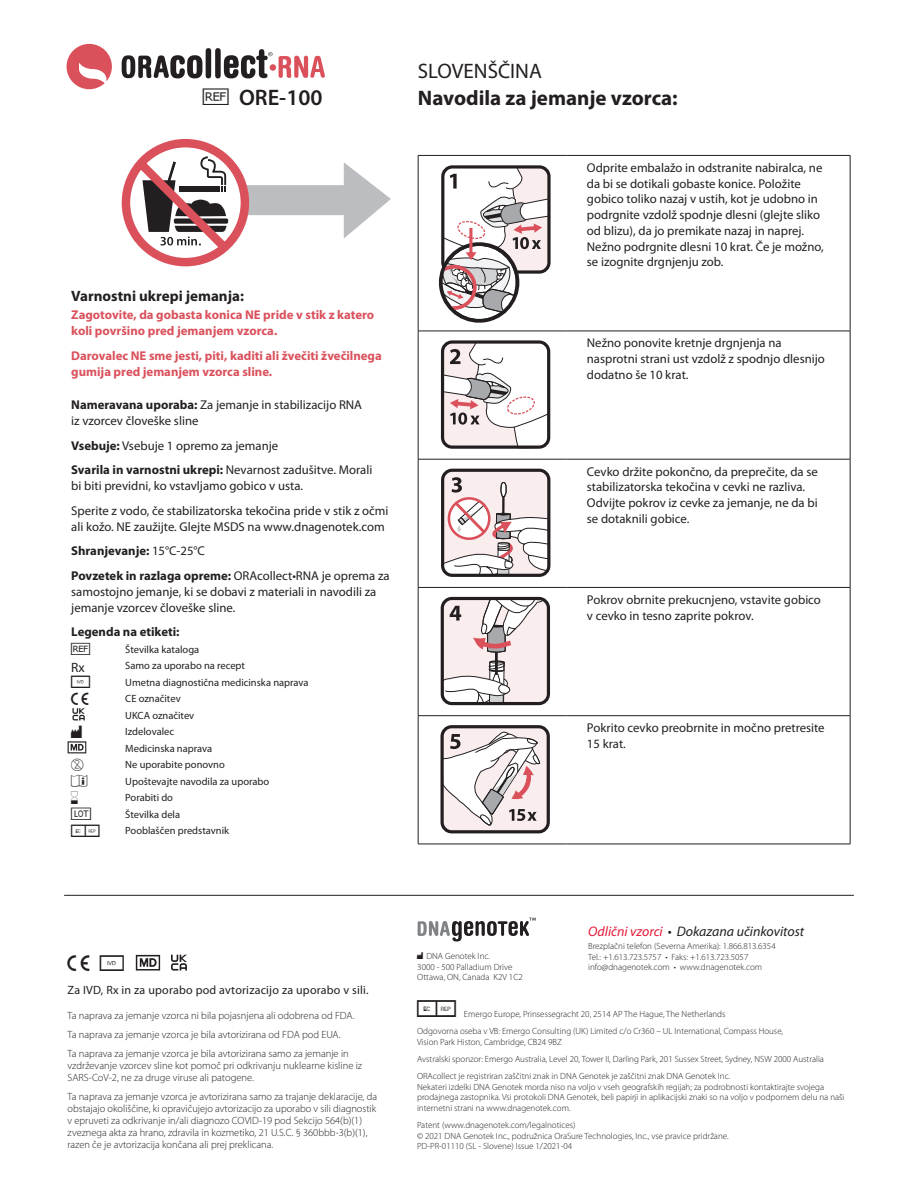
<style>
.page{position:relative;width:918px;height:1188px;background:#fff}
.page>*{position:absolute;margin:0;border:0;box-sizing:border-box;transform-origin:0 0}
.t1{font:600 22.5px "Myriad Pro";color:#231f20}
.t2{font:22.5px "MDD EN980";color:#231f20}
.t3{font:700 21px "Myriad Pro";color:#231f20}
.t4{font:21px "Myriad Pro";color:#231f20}
.t5{font:21px "MDD EN980";color:#231f20}
.t6{font:16.5px "MDD EN980";color:#231f20}
.t7{font:700 15px "Myriad Pro";color:#231f20}
.t8{font:italic 13.8px "Myriad Pro";color:#231f20}
.t9{font:13.5px "Myriad Pro";color:#231f20}
.t10{font:12.75px/15.8px "Myriad Pro";color:#231f20}
.t11{font:700 12.75px/15.8px "Myriad Pro";color:#da515c}
.t12{font:700 12.75px "Myriad Pro";color:#231f20}
.t13{font:12px "Myriad Pro";letter-spacing:.02em;color:#231f20}
.t14{font:300 10.5px/12px "Myriad Pro";color:#231f20}
.t15{font:10.5px/16.5px "Myriad Pro";color:#231f20}
.t16{font:300 9px/10.5px "Myriad Pro";color:#231f20}
.s1{font-family:"MDD EN980";font-weight:400}
.s2{font-weight:700}
.s3{font-family:"MDD EN980";font-size:16.5px}
.s4{color:#e51836}
</style>
<div class="page">
<svg style="left:418px;top:918px;width:118px;height:24px"></svg>
<svg style="left:279px;top:56px;width:46px;height:22px"></svg>
<div style="left:270px;top:64px;width:6px;height:7px;background:#da515c;border-radius:50%"></div>
<svg style="left:67px;top:44px;width:45px;height:45px"></svg>
<svg style="left:122px;top:48px;width:151px;height:30px"></svg>
<svg style="left:171px;top:955px;width:16px;height:16px"></svg>
<svg style="left:136px;top:955px;width:24px;height:16px"></svg>
<hr style="left:64px;top:895px;width:790px;height:1px;background:#231f20">
<svg style="left:72px;top:708px;width:13px;height:12px"></svg>
<svg style="left:68px;top:741px;width:18px;height:12px"></svg>
<div style="left:122px;top:139px;width:127px;height:127px;border:8px solid #da515c;border-radius:50%"></div>
<svg style="left:129px;top:151px;width:262px;height:109px"></svg>
<hr style="left:418px;top:155px;width:149px;height:1px;background:#231f20">
<hr style="left:418px;top:156px;width:1px;height:175px;background:#231f20">
<hr style="left:567px;top:155px;width:283px;height:1px;background:#231f20">
<hr style="left:850px;top:156px;width:1px;height:175px;background:#231f20">
<hr style="left:418px;top:331px;width:149px;height:1px;background:#231f20">
<hr style="left:418px;top:331px;width:1px;height:128px;background:#231f20">
<hr style="left:567px;top:331px;width:283px;height:1px;background:#231f20">
<hr style="left:850px;top:331px;width:1px;height:128px;background:#231f20">
<hr style="left:418px;top:459px;width:149px;height:1px;background:#231f20">
<hr style="left:418px;top:459px;width:1px;height:128px;background:#231f20">
<hr style="left:567px;top:459px;width:283px;height:1px;background:#231f20">
<hr style="left:850px;top:459px;width:1px;height:128px;background:#231f20">
<hr style="left:418px;top:587px;width:149px;height:1px;background:#231f20">
<hr style="left:418px;top:588px;width:1px;height:128px;background:#231f20">
<hr style="left:567px;top:587px;width:283px;height:1px;background:#231f20">
<hr style="left:850px;top:588px;width:1px;height:128px;background:#231f20">
<hr style="left:418px;top:715px;width:149px;height:1px;background:#231f20">
<hr style="left:418px;top:716px;width:1px;height:128px;background:#231f20">
<hr style="left:567px;top:715px;width:283px;height:1px;background:#231f20">
<hr style="left:850px;top:716px;width:1px;height:128px;background:#231f20">
<hr style="left:418px;top:844px;width:149px;height:1px;background:#231f20">
<hr style="left:567px;top:844px;width:283px;height:1px;background:#231f20">
<svg style="left:439px;top:166px;width:111px;height:157px"></svg>
<svg style="left:442px;top:341px;width:108px;height:108px"></svg>
<div style="left:442px;top:470px;width:107px;height:105px;background:#faedee;border-radius:10px"></div>
<div style="left:441px;top:469px;width:109px;height:108px;border:3px solid #231f20;border-radius:10px"></div>
<svg style="left:442px;top:477px;width:108px;height:100px"></svg>
<div style="left:441px;top:597px;width:109px;height:108px;border:3px solid #231f20;border-radius:10px"></div>
<svg style="left:441px;top:597px;width:103px;height:107px"></svg>
<div style="left:442px;top:727px;width:106px;height:105px;background:#faedee;border-radius:10px"></div>
<div style="left:441px;top:725px;width:109px;height:108px;border:3px solid #231f20;border-radius:10px"></div>
<svg style="left:441px;top:730px;width:99px;height:96px"></svg>
<h1 class="t1" style="left:203px;top:83px;width:121px"><span class="s1">h</span> ORE-100</h1>
<p class="t7" style="left:71px;top:286px;width:174px">Varnostni ukrepi jemanja:</p>
<p class="t11" style="left:71px;top:307px;width:305px">Zagotovite, da gobasta konica NE pride v stik z katero koli površino pred jemanjem vzorca.</p>
<p class="t11" style="left:71px;top:347px;width:312px">Darovalec NE sme jesti, piti, kaditi ali žvečiti žvečilnega gumija pred jemanjem vzorca sline.</p>
<p class="t10" style="left:71px;top:397px;width:292px"><span class="s2">Nameravana uporaba:</span> Za jemanje in stabilizacijo RNA iz vzorcev človeške sline</p>
<p class="t10" style="left:71px;top:433px;width:303px;line-height:24.8px"><span class="s2">Vsebuje:</span> Vsebuje 1 opremo za jemanje<br><span class="s2">Svarila in varnostni ukrepi:</span> Nevarnost zadušitve. Morali</p>
<p class="t10" style="left:71px;top:473px;width:319px;line-height:24.8px">bi biti previdni, ko vstavljamo gobico v usta.<br>Sperite z vodo, če stabilizatorska tekočina pride v stik z očmi</p>
<p class="t10" style="left:71px;top:514px;width:320px;line-height:24.8px">ali kožo. NE zaužijte. Glejte MSDS na www.dnagenotek.com<br><span class="s2">Shranjevanje:</span> 15°C-25°C<br><span class="s2">Povzetek in razlaga opreme:</span> ORAcollect•RNA je oprema za</p>
<p class="t10" style="left:71px;top:584px;width:307px">samostojno jemanje, ki se dobavi z materiali in navodili za jemanje vzorcev človeške sline.</p>
<p class="t12" style="left:71px;top:624px;width:110px">Legenda na etiketi:</p>
<p class="t6" style="left:71px;top:643px;width:25px">h</p>
<p class="t15" style="left:125px;top:641px;width:76px">Številka kataloga</p>
<p class="t9" style="left:71px;top:659px;width:15px">Rx</p>
<p class="t15" style="left:125px;top:658px;width:121px">Samo za uporabo na recept</p>
<p class="t6" style="left:71px;top:676px;width:25px">V</p>
<p class="t15" style="left:125px;top:674px;width:185px">Umetna diagnostična medicinska naprava</p>
<p class="t6" style="left:71px;top:692px;width:23px">C</p>
<p class="t15" style="left:125px;top:691px;width:71px">CE označitev<br>UKCA označitev</p>
<p class="t6" style="left:71px;top:725px;width:14px">M</p>
<p class="t15" style="left:125px;top:724px;width:88px">Izdelovalec<br>Medicinska naprava</p>
<p class="t6" style="left:71px;top:758px;width:14px">D</p>
<p class="t15" style="left:125px;top:757px;width:101px">Ne uporabite ponovno</p>
<p class="t6" style="left:71px;top:775px;width:21px">i</p>
<p class="t15" style="left:125px;top:773px;width:146px">Upoštevajte navodila za uporabo</p>
<p class="t6" style="left:71px;top:791px;width:10px">H</p>
<p class="t15" style="left:125px;top:790px;width:49px">Porabiti do</p>
<p class="t6" style="left:71px;top:808px;width:26px">g</p>
<p class="t15" style="left:71px;top:806px;width:159px;text-align:center">Številka dela<br><span class="s3">P</span> Pooblaščen predstavnik</p>
<h2 class="t4" style="left:418px;top:58px;width:126px">SLOVENŠČINA</h2>
<h2 class="t3" style="left:418px;top:85px;width:261px">Navodila za jemanje vzorca:</h2>
<p class="t10" style="left:587px;top:159px;width:238px">Odprite embalažo in odstranite nabiralca, ne da bi se dotikali gobaste konice. Položite gobico toliko nazaj v ustih, kot je udobno in podrgnite vzdolž spodnje dlesni (glejte sliko od blizu), da jo premikate nazaj in naprej.<br>Nežno podrgnite dlesni 10 krat. Če je možno, se izognite drgnjenju zob.</p>
<p class="t10" style="left:587px;top:335px;width:240px">Nežno ponovite kretnje drgnjenja na nasprotni strani ust vzdolž z spodnjo dlesnijo dodatno še 10 krat.</p>
<p class="t10" style="left:587px;top:463px;width:233px">Cevko držite pokončno, da preprečite, da se stabilizatorska tekočina v cevki ne razliva.<br>Odvijte pokrov iz cevke za jemanje, ne da bi se dotaknili gobice.</p>
<p class="t10" style="left:587px;top:591px;width:236px">Pokrov obrnite prekucnjeno, vstavite gobico v cevko in tesno zaprite pokrov.</p>
<p class="t10" style="left:587px;top:720px;width:239px">Pokrito cevko preobrnite in močno pretresite<br>15 krat.</p>
<p class="t8" style="left:588px;top:923px;width:218px"><span class="s4">Odlični vzorci</span> • Dokazana učinkovitost</p>
<p class="t16" style="left:588px;top:941px;width:189px">Brezplačni telefon (Severna Amerika): 1.866.813.6354<br>Tel.: +1.613.723.5757 • Faks: +1.613.723.5057</p>
<p class="t16" style="left:417px;top:951px;width:107px"><span class="s1">M</span> DNA Genotek Inc.<br>3000 - 500 Palladium Drive<br>Ottawa, ON, Canada K2V 1C2</p>
<h2 class="t5" style="left:68px;top:955px;width:63px">CV</h2>
<p class="t16" style="left:588px;top:962px;width:176px">info@dnagenotek.com • www.dnagenotek.com</p>
<p class="t13" style="left:68px;top:983px;width:303px">Za IVD, Rx in za uporabo pod avtorizacijo za uporabo v sili.</p>
<p class="t14" style="left:68px;top:1006px;width:288px;line-height:18.8px">Ta naprava za jemanje vzorca ni bila pojasnjena ali odobrena od FDA.<br>Ta naprava za jemanje vzorca je bila avtorizirana od FDA pod EUA.<br>Ta naprava za jemanje vzorca je bila avtorizirana samo za jemanje in</p>
<p class="t14" style="left:68px;top:1059px;width:296px">vzdrževanje vzorcev sline kot pomoč pri odkrivanju nuklearne kisline iz<br>SARS-CoV-2, ne za druge viruse ali patogene.</p>
<p class="t14" style="left:68px;top:1090px;width:311px">Ta naprava za jemanje vzorca je avtorizirana samo za trajanje deklaracije, da obstajajo okoliščine, ki opravičujejo avtorizacijo za uporabo v sili diagnostik v epruveti za odkrivanje in/ali diagnozo COVID-19 pod Sekcijo 564(b)(1) zveznega akta za hrano, zdravila in kozmetiko, 21 U.S.C. § 360bbb-3(b)(1), razen če je avtorizacija končana ali prej preklicana.</p>
<h1 class="t2" style="left:417px;top:1000px;width:48px">P</h1>
<p class="t16" style="left:417px;top:1005px;width:368px;line-height:17.2px;text-indent:47px">Emergo Europe, Prinsessegracht 20, 2514 AP The Hague, The Netherlands<br>Odgovorna oseba v VB: Emergo Consulting (UK) Limited c/o Cr360 – UL International, Compass House,</p>
<p class="t16" style="left:417px;top:1033px;width:408px;line-height:17.2px">Vision Park Histon, Cambridge, CB24 9BZ<br>Avstralski sponzor: Emergo Australia, Level 20, Tower II, Darling Park, 201 Sussex Street, Sydney, NSW 2000 Australia<br>ORAcollect je registriran zaščitni znak in DNA Genotek je zaščitni znak DNA Genotek Inc.</p>
<p class="t16" style="left:417px;top:1081px;width:429px">Nekateri izdelki DNA Genotek morda niso na voljo v vseh geografskih regijah; za podrobnosti kontaktirajte svojega prodajnega zastopnika. Vsi protokoli DNA Genotek, beli papirji in aplikacijski znaki so na voljo v podpornem delu na naši internetni strani na www.dnagenotek.com.</p>
<p class="t16" style="left:417px;top:1120px;width:313px">Patent (www.dnagenotek.com/legalnotices)<br>© 2021 DNA Genotek Inc., podružnica OraSure Technologies, Inc., vse pravice pridržane.<br>PD-PR-01110 (SL - Slovene) Issue 1/2021-04</p>
</div>
